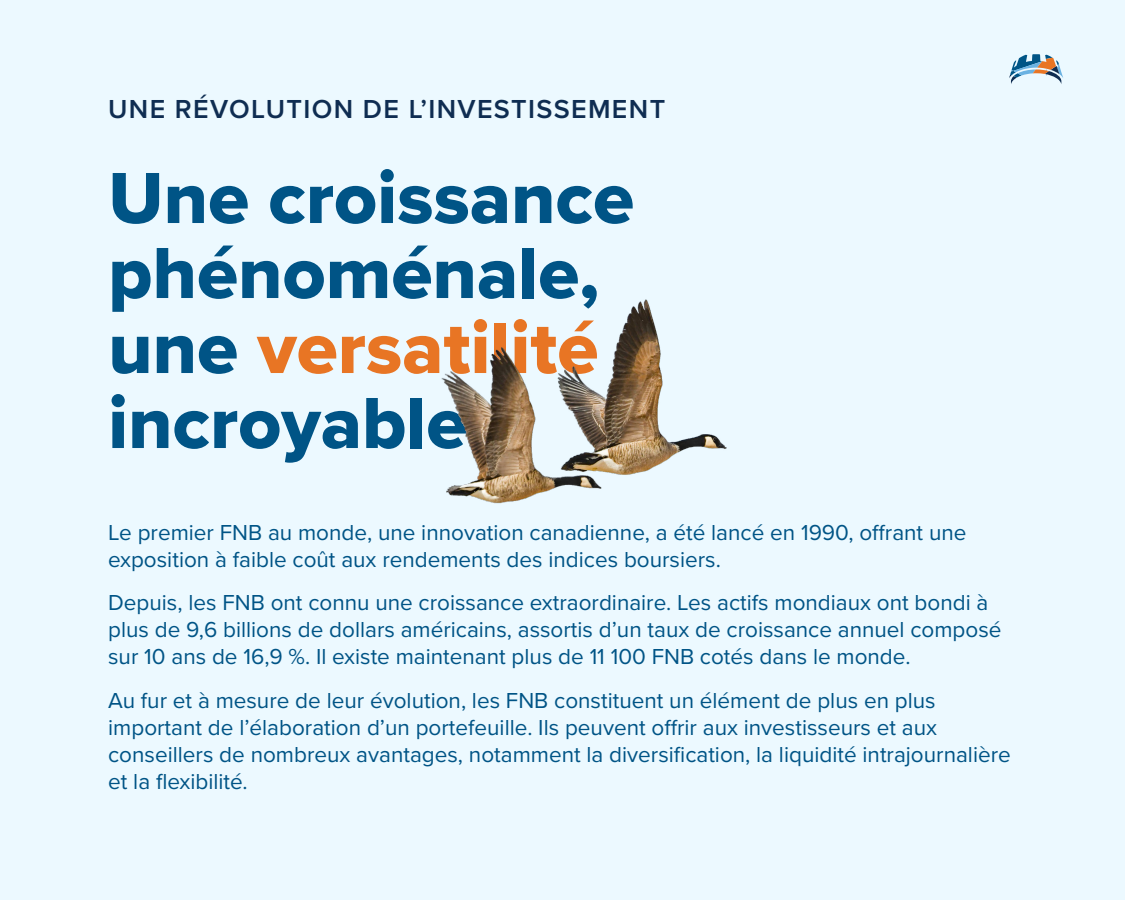
<style>
.page{position:relative;width:1125px;height:900px;background:#ecf9ff}
.page>*{position:absolute;margin:0;border:0;box-sizing:border-box;transform-origin:0 0}
.t1{font:75px/75px "Proxima Nova Extrabld";color:#005486}
.t2{font:600 27px "Proxima Nova";letter-spacing:.05em;color:#0f2d52}
.intro_body{font:22.5px/27px "Proxima Nova";color:#005486}
.s1{color:#e87524}
</style>
<div class="page">
<img style="left:441px;top:299px;width:286px;height:205px">
<svg style="left:1009px;top:54px;width:54px;height:30px"></svg>
<p class="t2" style="left:108px;top:88px;width:559px">UNE RÉVOLUTION DE L’INVESTISSEMENT</p>
<h2 class="t1" style="left:108px;top:159px;width:527px">Une croissance phénoménale,</h2>
<h2 class="t1" style="left:108px;top:309px;width:492px">une <span class="s1">versatilité </span>incroyable.</h2>
<p class="intro_body" style="left:108px;top:518px;width:860px">Le premier FNB au monde, une innovation canadienne, a été lancé en 1990, offrant une exposition à faible coût aux rendements des indices boursiers.</p>
<p class="intro_body" style="left:108px;top:588px;width:895px">Depuis, les FNB ont connu une croissance extraordinaire. Les actifs mondiaux ont bondi à plus de 9,6 billions de dollars américains, assortis d’un taux de croissance annuel composé sur 10 ans de 16,9 %. Il existe maintenant plus de 11 100 FNB cotés dans le monde.</p>
<p class="intro_body" style="left:108px;top:686px;width:904px">Au fur et à mesure de leur évolution, les FNB constituent un élément de plus en plus important de l’élaboration d’un portefeuille. Ils peuvent offrir aux investisseurs et aux conseillers de nombreux avantages, notamment la diversification, la liquidité intrajournalière et la flexibilité.</p>
</div>
